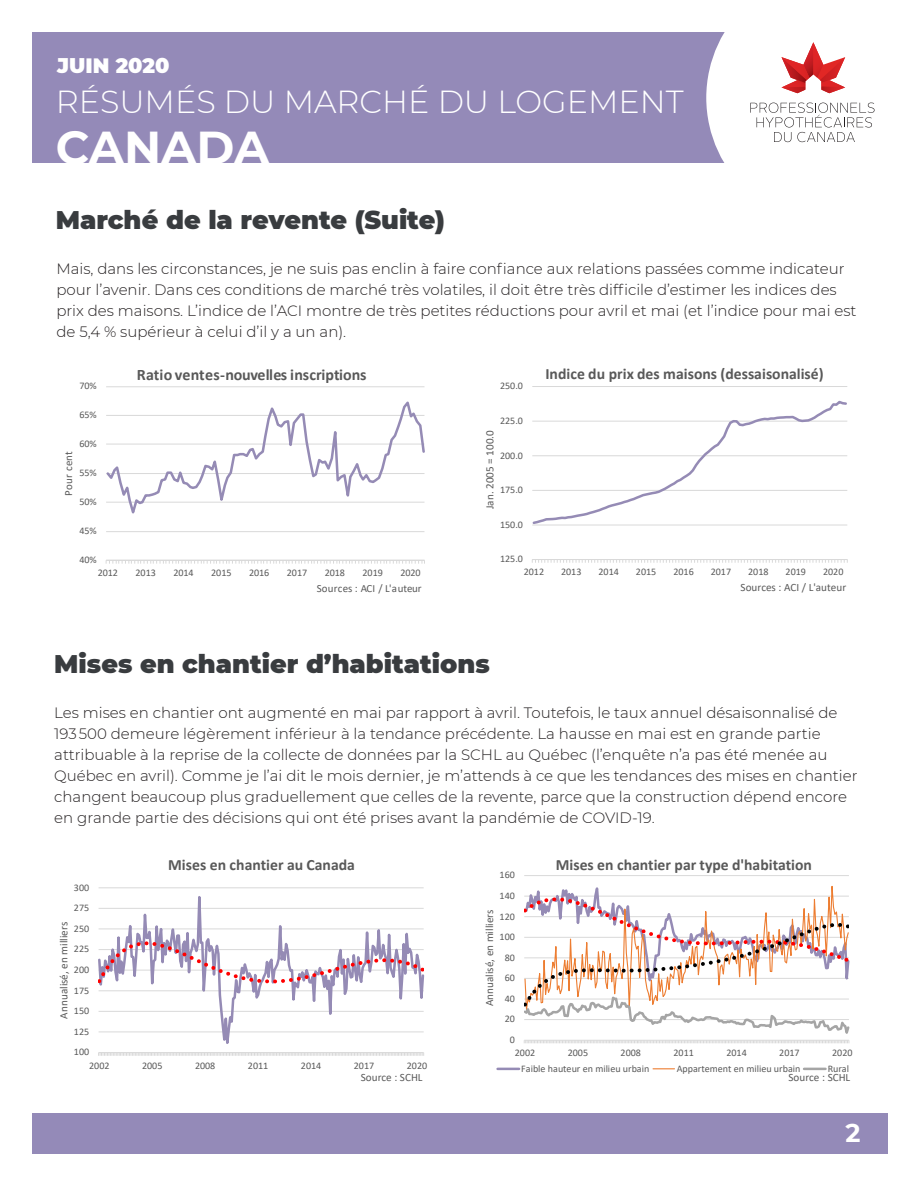
<style>
.page{position:relative;width:918px;height:1188px;background:#fff}
.page>*{position:absolute;margin:0;border:0;box-sizing:border-box;transform-origin:0 0}
.t1{font:700 46.05px "Montserrat";color:#fff}
.t2{font:300 31.8px "Montserrat";color:#fff}
.t3{font:900 25.5px "Montserrat";color:#393c3f}
.t4{font:700 25.5px "Montserrat";color:#fff}
.t5{font:900 20.7px "Montserrat";color:#fff}
.t6{font:700 16.05px "Calibri";letter-spacing:-.005em;color:#595959}
.t7{font:700 15.75px "Calibri";color:#595959}
.t8{font:300 15px/21px "Montserrat";color:#231f20}
.t9{font:11.1px "Calibri";color:#595959}
.t10{font:10.95px "Calibri";letter-spacing:.015em;color:#595959}
.t11{font:10.05px "Calibri";color:#595959}
</style>
<div class="page">
<div style="left:32px;top:32px;width:850px;height:131px;background:#948ab8"></div>
<div style="left:33px;top:1113px;width:855px;height:40px;background:#948ab8"></div>
<div style="left:706px;top:32px;width:176px;height:131px;background:#fff"></div>
<svg style="left:782px;top:42px;width:63px;height:51px;background:#e99697"></svg>
<svg style="left:750px;top:103px;width:125px;height:39px;background:#e9e8e8"></svg>
<hr style="left:106px;top:531px;width:318px;height:1px;background:#d9d9d9">
<hr style="left:106px;top:386px;width:318px;height:1px;background:#d9d9d9">
<svg style="left:106px;top:560px;width:319px;height:4px"></svg>
<svg style="left:106px;top:401px;width:319px;height:113px"></svg>
<hr style="left:532px;top:386px;width:315px;height:1px;background:#d9d9d9">
<hr style="left:532px;top:559px;width:315px;height:1px;background:#d9d9d9">
<svg style="left:532px;top:560px;width:316px;height:3px"></svg>
<svg style="left:532px;top:400px;width:316px;height:126px"></svg>
<hr style="left:99px;top:887px;width:325px;height:1px;background:#d9d9d9">
<svg style="left:98px;top:1052px;width:326px;height:4px"></svg>
<svg style="left:99px;top:888px;width:325px;height:165px"></svg>
<svg style="left:99px;top:939px;width:325px;height:47px"></svg>
<svg style="left:524px;top:875px;width:325px;height:20px"></svg>
<svg style="left:523px;top:895px;width:327px;height:149px"></svg>
<hr style="left:498px;top:1068px;width:21px;height:2px;background:#958bb5">
<svg style="left:653px;top:1068px;width:22px;height:1px"></svg>
<hr style="left:804px;top:1068px;width:22px;height:2px;background:#a5a5a5">
<p class="t5" style="left:57px;top:51px;width:114px">JUIN 2020</p>
<p class="t2" style="left:56px;top:80px;width:629px">RÉSUMÉS DU MARCHÉ DU LOGEMENT</p>
<p class="t1" style="left:56px;top:114px;width:215px">CANADA</p>
<p class="t3" style="left:56px;top:201px;width:391px">Marché de la revente (Suite)</p>
<p class="t8" style="left:56px;top:257px;width:802px">Mais, dans les circonstances, je ne suis pas enclin à faire confiance aux relations passées comme indicateur pour l’avenir. Dans ces conditions de marché très volatiles, il doit être très difficile d’estimer les indices des prix des maisons. L’indice de l’ACI montre de très petites réductions pour avril et mai (et l’indice pour mai est de 5,4 % supérieur à celui d’il y a un an).</p>
<p class="t11" style="left:80px;top:379px;width:19px">70%</p>
<p class="t11" style="left:80px;top:408px;width:19px">65%</p>
<p class="t11" style="left:80px;top:437px;width:19px">60%</p>
<p class="t10" style="left:61px;top:496px;width:46px;rotate:-90deg">Pour cent</p>
<p class="t11" style="left:80px;top:466px;width:19px">55%</p>
<p class="t11" style="left:80px;top:495px;width:19px">50%</p>
<p class="t11" style="left:80px;top:523px;width:19px">45%</p>
<p class="t11" style="left:80px;top:552px;width:19px">40%</p>
<p class="t6" style="left:137px;top:363px;width:231px">Ratio ventes-nouvelles inscriptions</p>
<p class="t11" style="left:98px;top:566px;width:22px">2012</p>
<p class="t11" style="left:136px;top:566px;width:22px">2013</p>
<p class="t11" style="left:173px;top:566px;width:22px">2014</p>
<p class="t11" style="left:211px;top:566px;width:22px">2015</p>
<p class="t11" style="left:249px;top:566px;width:22px">2016</p>
<p class="t11" style="left:287px;top:566px;width:22px">2017</p>
<p class="t11" style="left:325px;top:566px;width:22px">2018</p>
<p class="t11" style="left:363px;top:566px;width:22px">2019</p>
<p class="t11" style="left:400px;top:566px;width:22px">2020</p>
<p class="t10" style="left:317px;top:581px;width:106px">Sources : ACI / L'auteur</p>
<p class="t11" style="left:500px;top:379px;width:24px">250.0</p>
<p class="t11" style="left:500px;top:414px;width:24px">225.0</p>
<p class="t9" style="left:482px;top:509px;width:80px;rotate:-90deg">Jan. 2005 = 100.0</p>
<p class="t11" style="left:500px;top:448px;width:24px">200.0</p>
<p class="t11" style="left:500px;top:483px;width:24px">175.0</p>
<p class="t11" style="left:500px;top:517px;width:24px">150.0</p>
<p class="t11" style="left:500px;top:552px;width:24px">125.0</p>
<p class="t7" style="left:545px;top:363px;width:280px">Indice du prix des maisons (dessaisonalisé)</p>
<p class="t11" style="left:524px;top:565px;width:22px">2012</p>
<p class="t11" style="left:561px;top:565px;width:22px">2013</p>
<p class="t11" style="left:599px;top:565px;width:22px">2014</p>
<p class="t11" style="left:636px;top:565px;width:22px">2015</p>
<p class="t11" style="left:673px;top:565px;width:22px">2016</p>
<p class="t11" style="left:711px;top:565px;width:22px">2017</p>
<p class="t11" style="left:748px;top:565px;width:22px">2018</p>
<p class="t11" style="left:786px;top:565px;width:22px">2019</p>
<p class="t11" style="left:823px;top:565px;width:22px">2020</p>
<p class="t9" style="left:741px;top:579px;width:107px">Sources : ACI / L'auteur</p>
<p class="t3" style="left:54px;top:645px;width:437px">Mises en chantier d’habitations</p>
<p class="t8" style="left:54px;top:702px;width:805px">Les mises en chantier ont augmenté en mai par rapport à avril. Toutefois, le taux annuel désaisonnalisé de 193 500 demeure légèrement inférieur à la tendance précédente. La hausse en mai est en grande partie attribuable à la reprise de la collecte de données par la SCHL au Québec (l’enquête n’a pas été menée au Québec en avril). Comme je l’ai dit le mois dernier, je m’attends à ce que les tendances des mises en chantier changent beaucoup plus graduellement que celles de la revente, parce que la construction dépend encore en grande partie des décisions qui ont été prises avant la pandémie de COVID-19.</p>
<p class="t11" style="left:74px;top:880px;width:17px">300</p>
<p class="t11" style="left:74px;top:901px;width:17px">275</p>
<p class="t9" style="left:56px;top:1019px;width:98px;rotate:-90deg">Annualisé, en milliers</p>
<p class="t11" style="left:74px;top:922px;width:17px">250</p>
<p class="t11" style="left:74px;top:942px;width:17px">225</p>
<p class="t11" style="left:74px;top:963px;width:17px">200</p>
<p class="t11" style="left:74px;top:983px;width:17px">175</p>
<p class="t11" style="left:74px;top:1004px;width:17px">150</p>
<p class="t11" style="left:74px;top:1024px;width:17px">125</p>
<p class="t11" style="left:74px;top:1045px;width:17px">100</p>
<p class="t7" style="left:168px;top:853px;width:188px">Mises en chantier au Canada</p>
<p class="t11" style="left:89px;top:1058px;width:22px">2002</p>
<p class="t11" style="left:142px;top:1058px;width:22px">2005</p>
<p class="t11" style="left:195px;top:1058px;width:22px">2008</p>
<p class="t11" style="left:248px;top:1058px;width:22px">2011</p>
<p class="t11" style="left:301px;top:1058px;width:22px">2014</p>
<p class="t11" style="left:354px;top:1058px;width:22px">2017</p>
<p class="t11" style="left:407px;top:1058px;width:22px">2020</p>
<p class="t9" style="left:361px;top:1070px;width:63px">Source : SCHL</p>
<p class="t11" style="left:500px;top:868px;width:17px">160</p>
<p class="t11" style="left:500px;top:889px;width:17px">140</p>
<p class="t9" style="left:482px;top:1006px;width:98px;rotate:-90deg">Annualisé, en milliers</p>
<p class="t11" style="left:500px;top:909px;width:17px">120</p>
<p class="t11" style="left:500px;top:930px;width:17px">100</p>
<p class="t11" style="left:505px;top:950px;width:12px">80</p>
<p class="t11" style="left:505px;top:971px;width:12px">60</p>
<p class="t11" style="left:505px;top:992px;width:12px">40</p>
<p class="t11" style="left:505px;top:1012px;width:12px">20</p>
<p class="t11" style="left:510px;top:1033px;width:7px">0</p>
<p class="t7" style="left:556px;top:853px;width:258px">Mises en chantier par type d'habitation</p>
<p class="t11" style="left:515px;top:1046px;width:22px">2002</p>
<p class="t11" style="left:568px;top:1046px;width:22px">2005</p>
<p class="t11" style="left:621px;top:1046px;width:22px">2008</p>
<p class="t11" style="left:673px;top:1046px;width:22px">2011</p>
<p class="t11" style="left:726px;top:1046px;width:22px">2014</p>
<p class="t11" style="left:779px;top:1046px;width:22px">2017</p>
<p class="t11" style="left:832px;top:1046px;width:22px">2020</p>
<p class="t11" style="left:521px;top:1061px;width:130px">Faible hauteur en milieu urbain</p>
<p class="t11" style="left:677px;top:1061px;width:125px">Appartement en milieu urbain</p>
<p class="t11" style="left:828px;top:1061px;width:23px">Rural</p>
<p class="t9" style="left:788px;top:1070px;width:63px">Source : SCHL</p>
<p class="t4" style="left:846px;top:1115px;width:17px">2</p>
</div>
